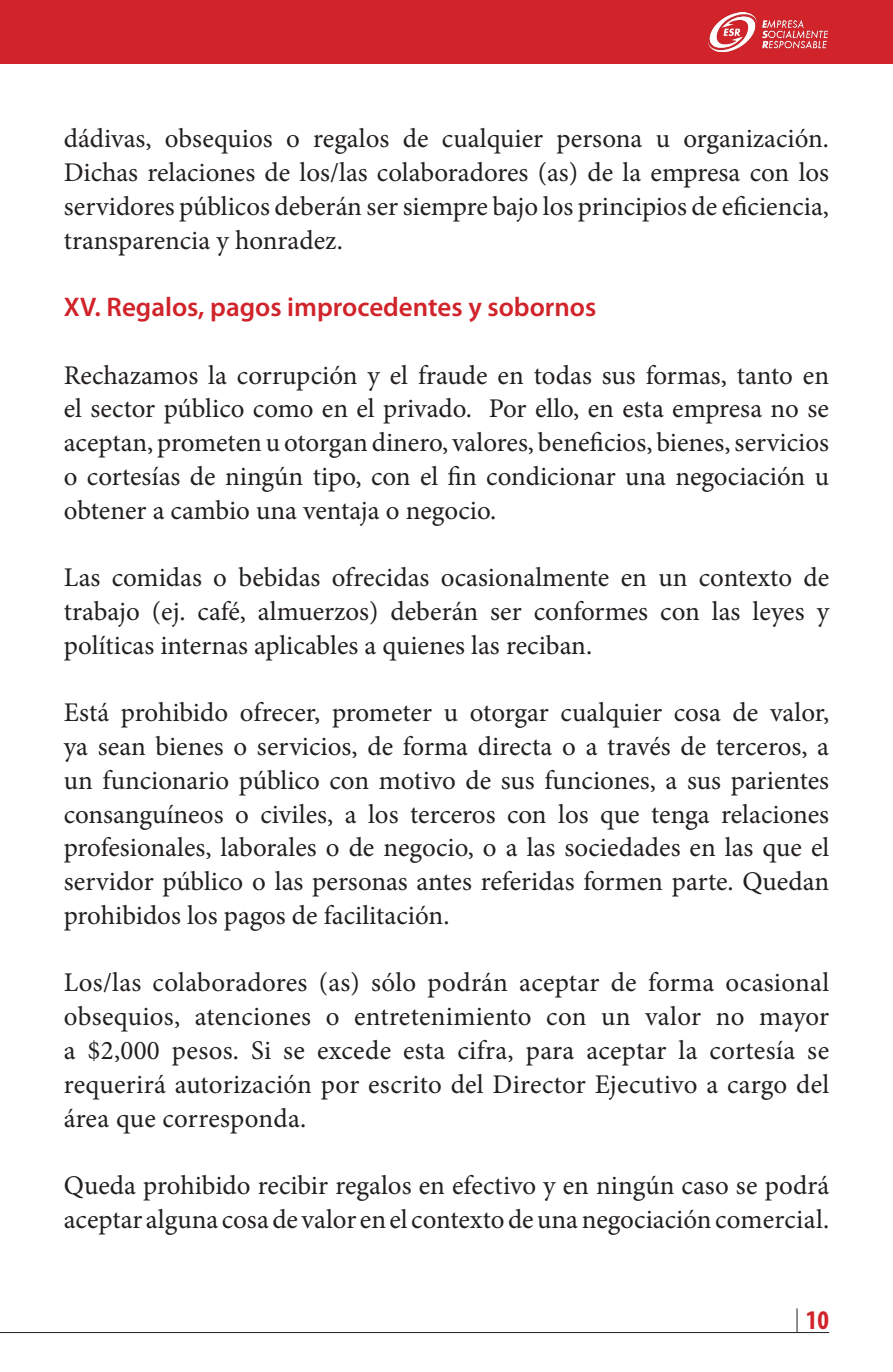
<style>
.page{position:relative;width:893px;height:1372px;background:#fff}
.page>*{position:absolute;margin:0;border:0;box-sizing:border-box;transform-origin:0 0}
.t1{font:27px/33.8px "Minion Pro";color:#231f20;text-align:justify}
.t2{font:600 27px "Myriad Pro";color:#d1232a}
.t3{font:700 condensed 27px "Myriad Pro";color:#d1232a}
</style>
<div class="page">
<hr style="left:0;top:1331px;width:829px;height:1px;background:#231f20">
<svg style="left:797px;top:1308px;width:1px;height:24px"></svg>
<div style="left:0;top:0;width:893px;height:64px;background:#d1232a"></div>
<img style="left:708px;top:13px;width:119px;height:38px">
<p class="t1" style="left:64px;top:122px;width:767px">dádivas, obsequios o regalos de cualquier persona u organización.<br>Dichas relaciones de los/las colaboradores (as) de la empresa con los servidores públicos deberán ser siempre bajo los principios de eficiencia, transparencia y honradez.</p>
<p class="t2" style="left:64px;top:290px;width:534px">XV. Regalos, pagos improcedentes y sobornos</p>
<p class="t1" style="left:64px;top:358px;width:767px">Rechazamos la corrupción y el fraude en todas sus formas, tanto en el sector público como en el privado. Por ello, en esta empresa no se aceptan, prometen u otorgan dinero, valores, beneficios, bienes, servicios o cortesías de ningún tipo, con el fin condicionar una negociación u obtener a cambio una ventaja o negocio.</p>
<p class="t1" style="left:64px;top:561px;width:767px">Las comidas o bebidas ofrecidas ocasionalmente en un contexto de trabajo (ej. café, almuerzos) deberán ser conformes con las leyes y políticas internas aplicables a quienes las reciban.</p>
<p class="t1" style="left:64px;top:696px;width:767px">Está prohibido ofrecer, prometer u otorgar cualquier cosa de valor, ya sean bienes o servicios, de forma directa o a través de terceros, a un funcionario público con motivo de sus funciones, a sus parientes consanguíneos o civiles, a los terceros con los que tenga relaciones profesionales, laborales o de negocio, o a las sociedades en las que el servidor público o las personas antes referidas formen parte. Quedan prohibidos los pagos de facilitación.</p>
<p class="t1" style="left:64px;top:966px;width:767px">Los/las colaboradores (as) sólo podrán aceptar de forma ocasional obsequios, atenciones o entretenimiento con un valor no mayor a $2,000 pesos. Si se excede esta cifra, para aceptar la cortesía se requerirá autorización por escrito del Director Ejecutivo a cargo del área que corresponda.</p>
<p class="t1" style="left:64px;top:1168px;width:767px">Queda prohibido recibir regalos en efectivo y en ningún caso se podrá aceptar alguna cosa de valor en el contexto de una negociación comercial.</p>
<p class="t3" style="left:806px;top:1302px;width:25px">10</p>
</div>
